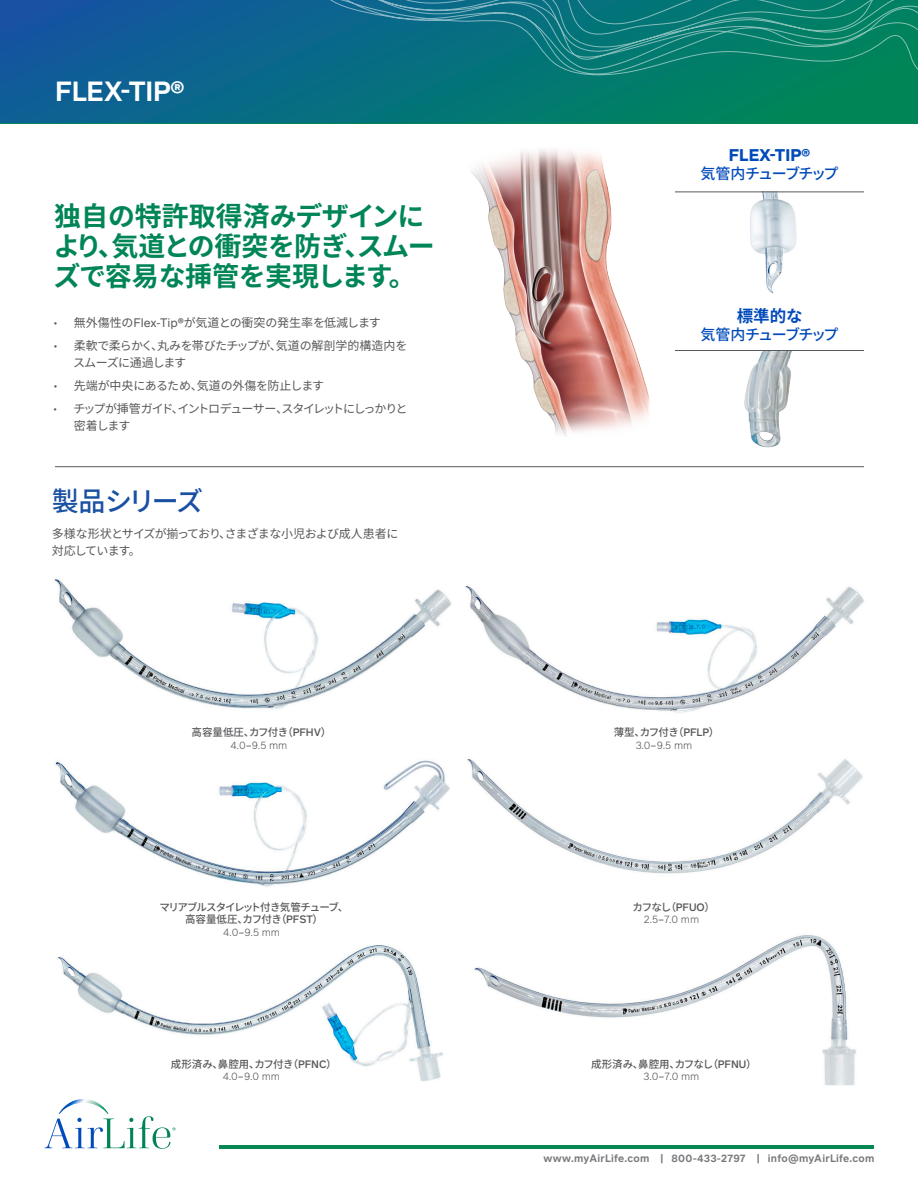
<style>
.page{position:relative;width:918px;height:1188px;background:#fff}
.page>*{position:absolute;margin:0;border:0;box-sizing:border-box;transform-origin:0 0}
.t1{font:700 27px/30px "Noto Sans JP";letter-spacing:-.02em;color:#008556}
.t2{font:600 27px "Infra";letter-spacing:-.005em;color:#fff}
.t3{font:500 27px "Noto Sans JP";letter-spacing:-.1em;color:#1a50a3}
.t4{font:700 16.5px "Infra";letter-spacing:.005em;color:#004aba}
.t5{font:700 16.5px "Noto Sans JP";color:#004aba}
.t6{font:500 15px "Noto Sans JP";letter-spacing:-.1em;color:#004aba}
.t7{font:12px/16.5px "Noto Sans JP";letter-spacing:-.04em;color:#57585a}
.t8{font:12px "Noto Sans JP";letter-spacing:-.015em;color:#57585a}
.t9{font:12px/16.5px "Noto Sans JP";letter-spacing:-.105em;color:#57585a}
.t10{font:500 10.5px/12.6px "Noto Sans JP";letter-spacing:-.08em;color:#57585a;text-align:center}
.t11{font:500 10.5px "Noto Sans JP";color:#57585a}
.t12{font:300 10.5px "Infra";color:#57585a}
.t13{font:600 10.5px "Infra";letter-spacing:.025em;color:#787a7d}
.s1{font-family:"Infra"}
.s2{font-weight:400}
</style>
<div class="page">
<svg style="left:0;top:0;width:918px;height:123px;background:#096984"></svg>
<svg style="left:316px;top:0;width:602px;height:90px;background:#0d7b78"></svg>
<hr style="left:220px;top:1145px;width:654px;height:3px;background:#058851">
<svg style="left:45px;top:1099px;width:131px;height:49px"></svg>
<img style="left:57px;top:945px;width:386px;height:136px">
<img style="left:474px;top:935px;width:382px;height:151px">
<img style="left:465px;top:586px;width:399px;height:127px">
<img style="left:467px;top:759px;width:396px;height:115px">
<img style="left:55px;top:760px;width:395px;height:127px">
<img style="left:470px;top:150px;width:178px;height:287px">
<img style="left:750px;top:193px;width:47px;height:101px">
<img style="left:744px;top:351px;width:48px;height:97px">
<hr style="left:675px;top:350px;width:189px;height:1px;background:#57585a">
<hr style="left:55px;top:466px;width:809px;height:1px;background:#57585a">
<hr style="left:675px;top:192px;width:189px;height:1px;background:#57585a">
<img style="left:54px;top:579px;width:397px;height:130px">
<h1 class="t2" style="left:55px;top:72px;width:131px">FLEX-TIP®</h1>
<h1 class="t1" style="left:54px;top:202px;width:383px">独自の特許取得済みデザインにより、気道との衝突を防ぎ、スムーズで容易な挿管を実現します。</h1>
<p class="t8" style="left:54px;top:316px;width:329px"><span class="s1">•</span> 無外傷性の<span class="s1">Flex-Tip®</span>が気道との衝突の発生率を低減します</p>
<p class="t7" style="left:73px;top:338px;width:336px;text-indent:-20px"><span class="s1">•</span> 柔軟で柔らかく、丸みを帯びたチップが、気道の解剖学的構造内をスムーズに通過します</p>
<p class="t8" style="left:54px;top:379px;width:272px"><span class="s1">•</span> 先端が中央にあるため、気道の外傷を防止します</p>
<p class="t9" style="left:74px;top:401px;width:335px;text-indent:-21px"><span class="s1">•</span> チップが挿管ガイド、イントロデューサー、スタイレットにしっかりと密着します</p>
<h1 class="t3" style="left:52px;top:486px;width:153px">製品シリーズ</h1>
<p class="t7" style="left:52px;top:526px;width:348px">多様な形状とサイズが揃っており、さまざまな小児および成人患者に対応しています。</p>
<p class="t11" style="left:192px;top:726px;width:141px">高容量低圧、カフ付き（<span class="s1">PFHV</span>）</p>
<p class="t12" style="left:230px;top:738px;width:58px">4.0<span class="s2">–</span>9.5 mm</p>
<p class="t10" style="left:159px;top:901px;width:190px">マリアブルスタイレット付き気管チューブ、高容量低圧、カフ付き（<span class="s1">PFST</span>）</p>
<p class="t12" style="left:223px;top:925px;width:58px">4.0<span class="s2">–</span>9.5 mm</p>
<p class="t11" style="left:171px;top:1058px;width:167px">成形済み、鼻腔用、カフ付き（<span class="s1">PFNC</span>）</p>
<p class="t12" style="left:223px;top:1069px;width:59px">4.0<span class="s2">–</span>9.0 mm</p>
<h2 class="t4" style="left:729px;top:143px;width:83px">FLEX-TIP®</h2>
<p class="t6" style="left:701px;top:165px;width:139px">気管内チューブチップ</p>
<h2 class="t5" style="left:737px;top:306px;width:67px">標準的な</h2>
<p class="t6" style="left:701px;top:326px;width:139px">気管内チューブチップ</p>
<p class="t10" style="left:614px;top:726px;width:107px">薄型、カフ付き（<span class="s1">PFLP</span>）</p>
<p class="t12" style="left:636px;top:738px;width:58px">3.0<span class="s2">–</span>9.5 mm</p>
<p class="t10" style="left:633px;top:901px;width:84px">カフなし（<span class="s1">PFUO</span>）</p>
<p class="t12" style="left:644px;top:912px;width:57px">2.5<span class="s2">–</span>7.0 mm</p>
<p class="t11" style="left:591px;top:1058px;width:167px">成形済み、鼻腔用、カフなし（<span class="s1">PFNU</span>）</p>
<p class="t12" style="left:643px;top:1069px;width:57px">3.0<span class="s2">–</span>7.0 mm</p>
<p class="t13" style="left:544px;top:1151px;width:332px">www.myAirLife.com | 800-433-2797 | info@myAirLife.com</p>
</div>
